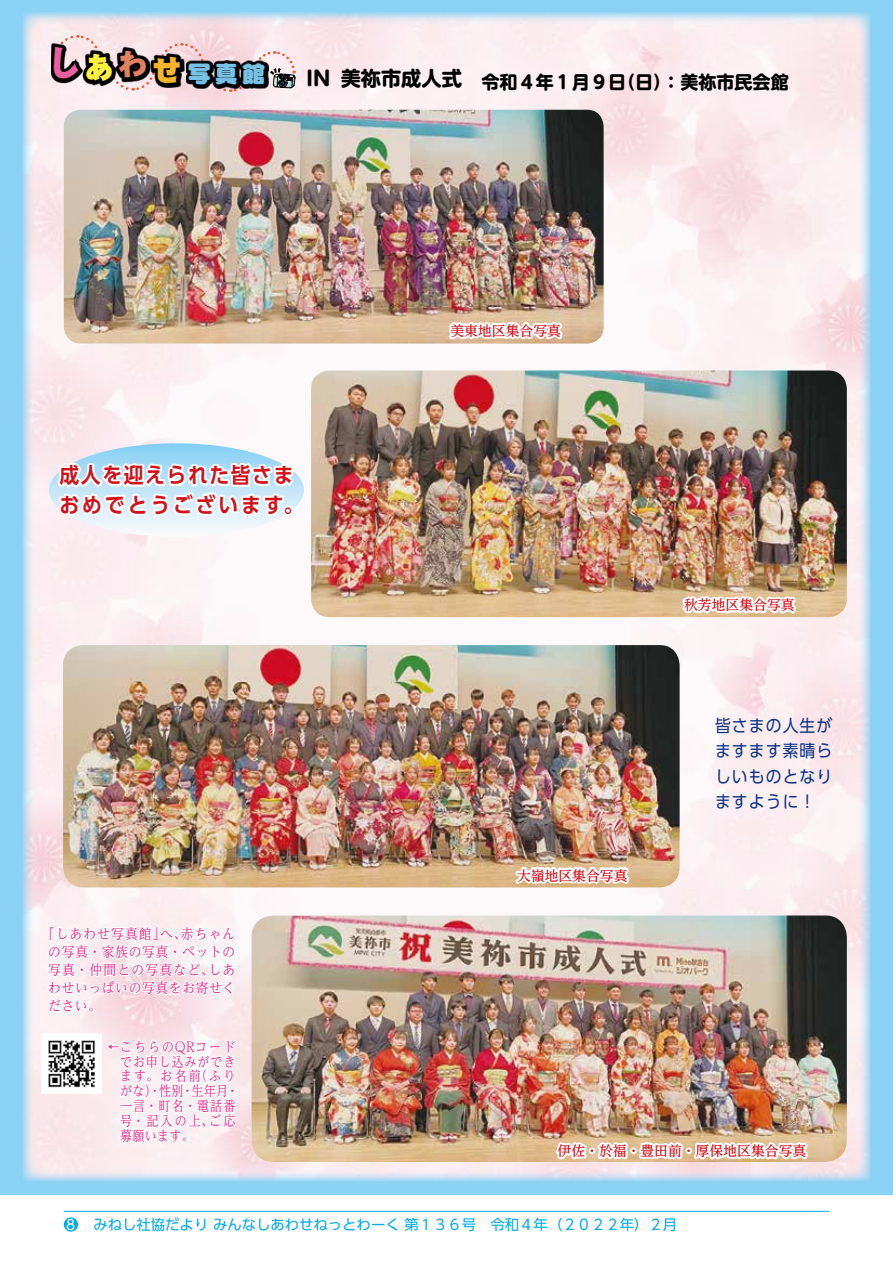
<style>
.page{position:relative;width:893px;height:1263px;background:#fff}
.page>*{position:absolute;margin:0;border:0;box-sizing:border-box;transform-origin:0 0}
.t1{font:22.95px "DF Maru Gothic Std W14";color:#76c1e5}
.t2{font:700 21.3px/29.7px "UD Shin Go Pro De";letter-spacing:.085em;color:#d0121b;scale:.93 1}
.t3{font:700 18px "UD Shin M Go Pro";color:#000}
.t4{font:16.95px/25.5px "UD Shin Go Pro";letter-spacing:.07em;color:#0c3388;text-align:justify;scale:.93 1}
.t5{font:14.4px "UD Shin Go Pro";color:#00abeb}
.t6{font:13.8px/14.9px "UD Reimin Pro";letter-spacing:.075em;color:#e62e8b;scale:.87 1}
.t7{font:13.8px/18px "UD Reimin Pro";letter-spacing:.075em;color:#e62e8b;text-align:justify;scale:.92 1}
.t8{font:500 13.8px "UD Reimin Pro";color:#d0121b}
.t9{font:13.8px "UD Shin Go Pro";color:#fff}
.s1{font-family:"DF Gothic UB WIN RKSJ H";font-size:30.15px;color:#f8b52d}
</style>
<div class="page">
<hr style="left:64px;top:1211px;width:765px;height:1px;background:#00abeb">
<div style="left:64px;top:1217px;width:14px;height:14px;background:#00abeb;border-radius:50%"></div>
<div style="left:0;top:0;width:893px;height:1195px;background:#89d1f5"></div>
<img style="left:22px;top:12px;width:849px;height:1169px">
<svg style="left:50px;top:34px;width:246px;height:59px;background:#958688"></svg>
<img style="left:63px;top:645px;width:617px;height:242px">
<img style="left:311px;top:370px;width:536px;height:247px">
<img style="left:251px;top:915px;width:596px;height:247px">
<img style="left:64px;top:110px;width:540px;height:234px">
<svg style="left:366px;top:311px;width:199px;height:33px;background:#e3cbb2"></svg>
<img style="left:510px;top:808px;width:121px;height:80px">
<img style="left:677px;top:575px;width:122px;height:43px">
<img style="left:552px;top:1128px;width:258px;height:38px">
<img style="left:49px;top:243px;width:255px;height:471px">
<svg style="left:46px;top:908px;width:191px;height:105px;background:#fbf0f2"></svg>
<svg style="left:105px;top:1032px;width:133px;height:113px;background:#fcf2f5"></svg>
<img style="left:42px;top:1034px;width:59px;height:59px">
<h1 class="t1" style="left:47px;top:61px;width:219px"><sup>し</sup><sup>あ</sup><sup>わ</sup><span class="s1">せ</span>写真館</h1>
<h3 class="t3" style="left:306px;top:67px;width:484px"><sup>IN</sup> <sup>美祢市成人式　</sup>令和４年１月９日（日）：美祢市民会館</h3>
<h2 class="t2" style="left:60px;top:460px;width:264px">成人を迎えられた皆さまおめでとうございます。</h2>
<p class="t7" style="left:48px;top:924px;width:205px;text-indent:-6px">「しあわせ写真館」へ、赤ちゃんの写真・家族の写真・ペットの写真・仲間との写真など、しあわせいっぱいの写真をお寄せください。</p>
<p class="t6" style="left:120px;top:1039px;width:137px;text-indent:-12px">←こちらのQRコードでお申し込みができます。お名前（ふりがな）・性別・生年月・一言・町名・電話番号・記入の上、ご応募願います。</p>
<p class="t8" style="left:450px;top:319px;width:112px">美東地区集合写真</p>
<p class="t8" style="left:517px;top:864px;width:112px">大嶺地区集合写真</p>
<p class="t8" style="left:684px;top:594px;width:112px">秋芳地区集合写真</p>
<p class="t4" style="left:715px;top:712px;width:128px">皆さまの人生がますます素晴らしいものとなりますように！</p>
<p class="t8" style="left:558px;top:1139px;width:250px">伊佐・於福・豊田前・厚保地区集合写真</p>
<p class="t9" style="left:66px;top:1213px;width:9px">8</p>
<p class="t5" style="left:94px;top:1213px;width:585px">みねし社協だより みんなしあわせねっとわーく 第１３６号　令和４年（２０２２年）２月</p>
</div>
